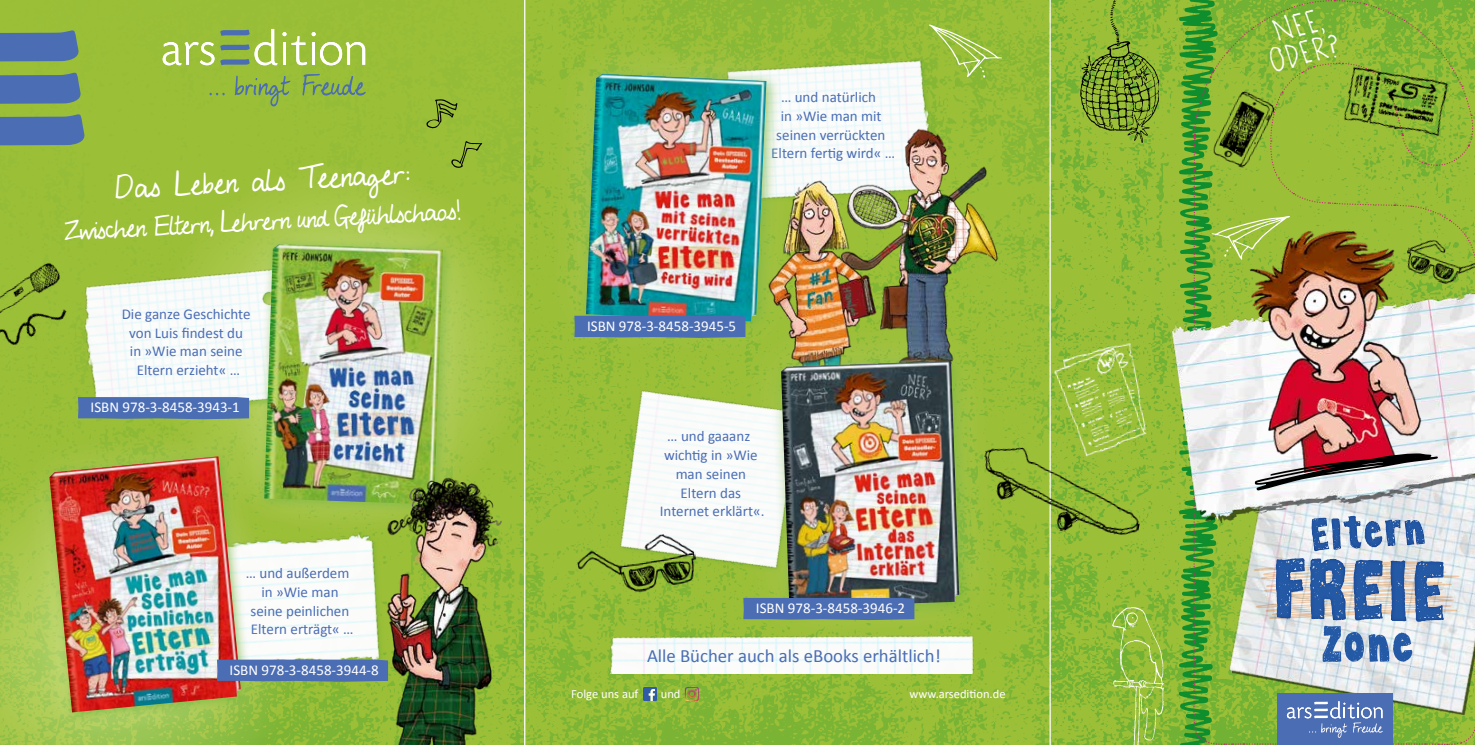
<style>
.page{position:relative;width:1475px;height:745px;background:#fff}
.page>*{position:absolute;margin:0;border:0;box-sizing:border-box;transform-origin:0 0}
.t1{font:103px "KG Dancingonthe Rooftop";color:#2459a6}
.t2{font:61px "KG Dancingonthe Rooftop";color:#2459a6}
.t3{font:56px "KG Dancingonthe Rooftop";color:#2459a6}
.t4{font:32.5px/28.5px "Agent C";color:#fff;text-align:center}
.t5{font:27.5px "KG My Lucky Penny";color:#fff}
.t6{font:23.75px "KG My Lucky Penny";color:#fff}
.t7{font:18.75px "Calibri";color:#4b6db4}
.t8{font:15px/18.8px "Calibri";color:#4b6db4;text-align:center}
.t9{font:15px "Calibri";color:#fff}
.t10{font:12.5px "Calibri";color:#fff}
</style>
<div class="page">
<img style="left:0;top:0;width:1177px;height:744px">
<div style="left:155px;top:161px;width:373px;height:373px;background:#9fc13d;border-radius:50%"></div>
<svg style="left:0;top:460px;width:8px;height:284px;background:#a1c447"></svg>
<hr style="left:524px;top:0;width:1px;height:744px;background:#fff">
<hr style="left:1049px;top:0;width:1px;height:744px;background:#fff">
<img style="left:49px;top:218px;width:176px;height:196px">
<img style="left:698px;top:17px;width:266px;height:160px">
<img style="left:566px;top:369px;width:164px;height:258px">
<img style="left:283px;top:543px;width:63px;height:201px">
<img style="left:1162px;top:283px;width:15px;height:245px">
<svg style="left:928px;top:24px;width:74px;height:54px;background:#9dc249"></svg>
<img style="left:1177px;top:0;width:298px;height:744px">
<svg style="left:426px;top:99px;width:31px;height:29px"></svg>
<svg style="left:451px;top:141px;width:31px;height:27px"></svg>
<svg style="left:209px;top:74px;width:156px;height:32px;background:#8fb248"></svg>
<svg style="left:220px;top:29px;width:145px;height:36px;background:#a4c264"></svg>
<svg style="left:163px;top:42px;width:51px;height:23px"></svg>
<svg style="left:0;top:30px;width:80px;height:35px;background:#5c7e98"></svg>
<svg style="left:0;top:72px;width:82px;height:35px;background:#5c7e98"></svg>
<svg style="left:0;top:113px;width:86px;height:35px;background:#5c7e98"></svg>
<img style="left:684px;top:686px;width:14px;height:14px">
<svg style="left:643px;top:686px;width:14px;height:14px"></svg>
<svg style="left:225px;top:204px;width:257px;height:339px;fill:#a7c64a"></svg>
<img style="left:264px;top:244px;width:179px;height:260px">
<img style="left:832px;top:117px;width:173px;height:193px">
<div style="left:78px;top:397px;width:171px;height:17px;background:#4b6db4"></div>
<svg style="left:8px;top:414px;width:275px;height:330px"></svg>
<img style="left:49px;top:456px;width:192px;height:256px">
<svg style="left:537px;top:25px;width:277px;height:344px;background:#a4c553"></svg>
<img style="left:586px;top:74px;width:180px;height:241px">
<div style="left:217px;top:659px;width:129px;height:22px;background:#4b6db4"></div>
<svg style="left:574px;top:315px;width:156px;height:23px;background:#4e70ad"></svg>
<img style="left:757px;top:177px;width:134px;height:133px">
<svg style="left:730px;top:310px;width:279px;height:347px;fill:#9cbf3c"></svg>
<img style="left:781px;top:361px;width:178px;height:246px">
<div style="left:743px;top:597px;width:171px;height:22px;background:#4b6db4"></div>
<img style="left:346px;top:464px;width:183px;height:280px">
<img style="left:0;top:235px;width:102px;height:133px">
<img style="left:1049px;top:338px;width:109px;height:125px">
<img style="left:1080px;top:0;width:77px;height:142px">
<img style="left:575px;top:531px;width:123px;height:66px">
<img style="left:1111px;top:607px;width:52px;height:137px">
<img style="left:973px;top:440px;width:176px;height:105px">
<img style="left:582px;top:626px;width:412px;height:46px">
<h3 class="t5" style="left:114px;top:165px;width:297px;rotate:-3deg">Das Leben als Teenager:</h3>
<h3 class="t6" style="left:63px;top:211px;width:399px;rotate:-3deg">Zwischen Eltern, Lehrern und Gefühlschaos!</h3>
<p class="t8" style="left:122px;top:304px;width:130px">Die ganze Geschichte von Luis findest du in »Wie man seine<br>Eltern erzieht« …</p>
<p class="t9" style="left:91px;top:398px;width:151px">ISBN 978-3-8458-3943-1</p>
<p class="t8" style="left:246px;top:563px;width:109px">… und außerdem in »Wie man seine peinlichen<br>Eltern erträgt« …</p>
<p class="t9" style="left:229px;top:660px;width:151px">ISBN 978-3-8458-3944-8</p>
<p class="t8" style="left:781px;top:88px;width:96px">… und natürlich</p>
<p class="t8" style="left:780px;top:106px;width:102px">in »Wie man mit</p>
<p class="t8" style="left:776px;top:125px;width:111px">seinen verrückten</p>
<p class="t8" style="left:771px;top:144px;width:125px">Eltern fertig wird« …</p>
<p class="t9" style="left:587px;top:316px;width:151px">ISBN 978-3-8458-3945-5</p>
<p class="t8" style="left:659px;top:426px;width:106px">… und gaaanz wichtig in »Wie man seinen<br>Eltern das<br>Internet erklärt«.</p>
<p class="t9" style="left:755px;top:598px;width:151px">ISBN 978-3-8458-3946-2</p>
<p class="t7" style="left:647px;top:643px;width:295px">Alle Bücher auch als eBooks erhältlich!</p>
<p class="t10" style="left:571px;top:685px;width:69px">Folge uns auf</p>
<p class="t10" style="left:660px;top:685px;width:21px">und</p>
<p class="t10" style="left:909px;top:685px;width:97px">www.arsedition.de</p>
<h3 class="t4" style="left:1260px;top:24px;width:74px;rotate:-13deg">NEE,<br>ODER?</h3>
<h3 class="t3" style="left:1308px;top:505px;width:116px;rotate:-4deg">Eltern</h3>
<h1 class="t1" style="left:1274px;top:534px;width:173px;rotate:1deg">FREIE</h1>
<h2 class="t2" style="left:1321px;top:611px;width:93px">Zone</h2>
</div>
